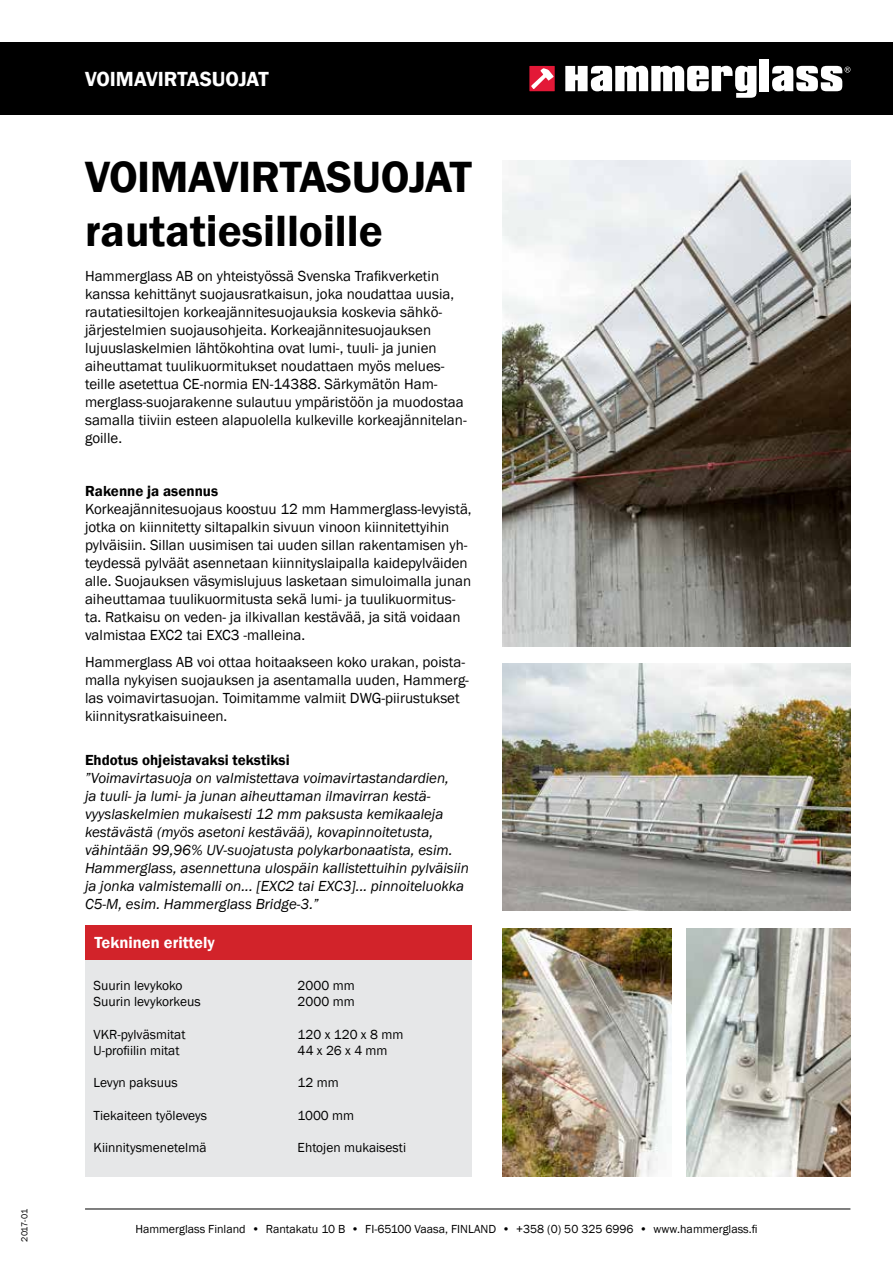
<style>
.page{position:relative;width:893px;height:1263px;background:#fff}
.page>*{position:absolute;margin:0;border:0;box-sizing:border-box;transform-origin:0 0}
.t1{font:600 45px/54px "Franklin Gothic";color:#000}
.t2{font:600 21px "Franklin Gothic";color:#fff}
.t3{font:600 16.5px "Franklin Gothic";color:#fff}
.t4{font:15px/18px "Franklin Gothic";color:#000}
.t5{font:italic 15px/18px "Franklin Gothic";color:#000}
.t6{font:600 15px "Franklin Gothic";color:#000}
.t7{font:13.5px "Franklin Gothic";color:#000}
.t8{font:12px "Franklin Gothic";color:#000}
.t9{font:9px "Franklin Gothic";letter-spacing:-.035em;color:#000}
</style>
<div class="page">
<div style="left:0;top:43px;width:893px;height:72px;background:#000"></div>
<div style="left:529px;top:66px;width:26px;height:25px;background:#e31837"></div>
<svg style="left:531px;top:68px;width:23px;height:21px"></svg>
<svg style="left:565px;top:66px;width:191px;height:32px"></svg>
<div style="left:760px;top:59px;width:9px;height:32px;background:#fff"></div>
<svg style="left:772px;top:66px;width:78px;height:25px"></svg>
<img style="left:502px;top:160px;width:348px;height:486px">
<img style="left:502px;top:663px;width:348px;height:248px">
<img style="left:502px;top:929px;width:170px;height:247px">
<img style="left:686px;top:929px;width:164px;height:247px">
<hr style="left:85px;top:1208px;width:765px;height:1px;background:#000">
<div style="left:85px;top:959px;width:386px;height:217px;background:#e6e7e8"></div>
<div style="left:86px;top:925px;width:386px;height:34px;background:#d2232a"></div>
<p class="t9" style="left:19px;top:1242px;width:34px;rotate:-90deg">2017-01</p>
<h2 class="t2" style="left:85px;top:66px;width:185px">VOIMAVIRTASUOJAT</h2>
<h1 class="t1" style="left:85px;top:150px;width:388px">VOIMAVIRTASUOJAT rautatiesilloille</h1>
<p class="t4" style="left:85px;top:267px;width:383px">Hammerglass AB on yhteistyössä Svenska Trafikverketin kanssa kehittänyt suojausratkaisun, joka noudattaa uusia, rautatiesiltojen korkeajännitesuojauksia koskevia sähkö&shy;järjestelmien suojausohjeita. Korkeajännitesuojauksen lujuuslaskelmien lähtökohtina ovat lumi-, tuuli- ja junien aiheuttamat tuulikuormitukset noudattaen myös melues&shy;teille asetettua CE-normia EN-14388. Särkymätön Ham&shy;merglass-suojarakenne sulautuu ympäristöön ja muodostaa samalla tiiviin esteen alapuolella kulkeville korkeajännitelan&shy;goille.</p>
<p class="t6" style="left:85px;top:482px;width:135px">Rakenne ja asennus</p>
<p class="t4" style="left:85px;top:500px;width:388px">Korkeajännitesuojaus koostuu 12 mm Hammerglass-levyistä, jotka on kiinnitetty siltapalkin sivuun vinoon kiinnitettyihin pylväisiin. Sillan uusimisen tai uuden sillan rakentamisen yh&shy;teydessä pylväät asennetaan kiinnityslaipalla kaidepylväiden alle. Suojauksen väsymislujuus lasketaan simuloimalla junan aiheuttamaa tuulikuormitusta sekä lumi- ja tuulikuormitus&shy;ta. Ratkaisu on veden- ja ilkivallan kestävää, ja sitä voidaan valmistaa EXC2 tai EXC3 -malleina.</p>
<p class="t4" style="left:85px;top:653px;width:385px">Hammerglass AB voi ottaa hoitaakseen koko urakan, poista&shy;malla nykyisen suojauksen ja asentamalla uuden, Hammerg&shy;las voimavirtasuojan. Toimitamme valmiit DWG-piirustukset kiinnitysratkaisuineen.</p>
<p class="t6" style="left:85px;top:751px;width:206px">Ehdotus ohjeistavaksi tekstiksi</p>
<p class="t5" style="left:85px;top:769px;width:385px">”Voimavirtasuoja on valmistettava voimavirtastandardien,<br>ja tuuli- ja lumi- ja junan aiheuttaman ilmavirran kestä&shy;vyyslaskelmien mukaisesti 12 mm paksusta kemikaaleja kestävästä (myös asetoni kestävää), kovapinnoitetusta, vähintään 99,96% UV-suojatusta polykarbonaatista, esim.<br>Hammerglass, asennettuna ulospäin kallistettuihin pylväisiin ja jonka valmistemalli on... [EXC2 tai EXC3]... pinnoiteluokka C5-M, esim. Hammerglass Bridge-3.”</p>
<p class="t3" style="left:94px;top:932px;width:122px">Tekninen erittely</p>
<p class="t7" style="left:94px;top:977px;width:91px">Suurin levykoko</p>
<p class="t7" style="left:298px;top:977px;width:58px">2000 mm</p>
<p class="t7" style="left:94px;top:993px;width:109px">Suurin levykorkeus</p>
<p class="t7" style="left:298px;top:993px;width:58px">2000 mm</p>
<p class="t7" style="left:94px;top:1026px;width:94px">VKR-pylväsmitat</p>
<p class="t7" style="left:298px;top:1026px;width:107px">120 x 120 x 8 mm</p>
<p class="t7" style="left:94px;top:1042px;width:88px">U-profiilin mitat</p>
<p class="t7" style="left:298px;top:1042px;width:91px">44 x 26 x 4 mm</p>
<p class="t7" style="left:94px;top:1074px;width:86px">Levyn paksuus</p>
<p class="t7" style="left:298px;top:1074px;width:43px">12 mm</p>
<p class="t7" style="left:94px;top:1107px;width:115px">Tiekaiteen työleveys</p>
<p class="t7" style="left:298px;top:1107px;width:58px">1000 mm</p>
<p class="t7" style="left:94px;top:1139px;width:114px">Kiinnitysmenetelmä</p>
<p class="t7" style="left:298px;top:1139px;width:110px">Ehtojen mukaisesti</p>
<p class="t8" style="left:135px;top:1222px;width:624px">Hammerglass Finland • Rantakatu 10 B • FI-65100 Vaasa, FINLAND • +358 (0) 50 325 6996 • www.hammerglass.fi</p>
</div>
